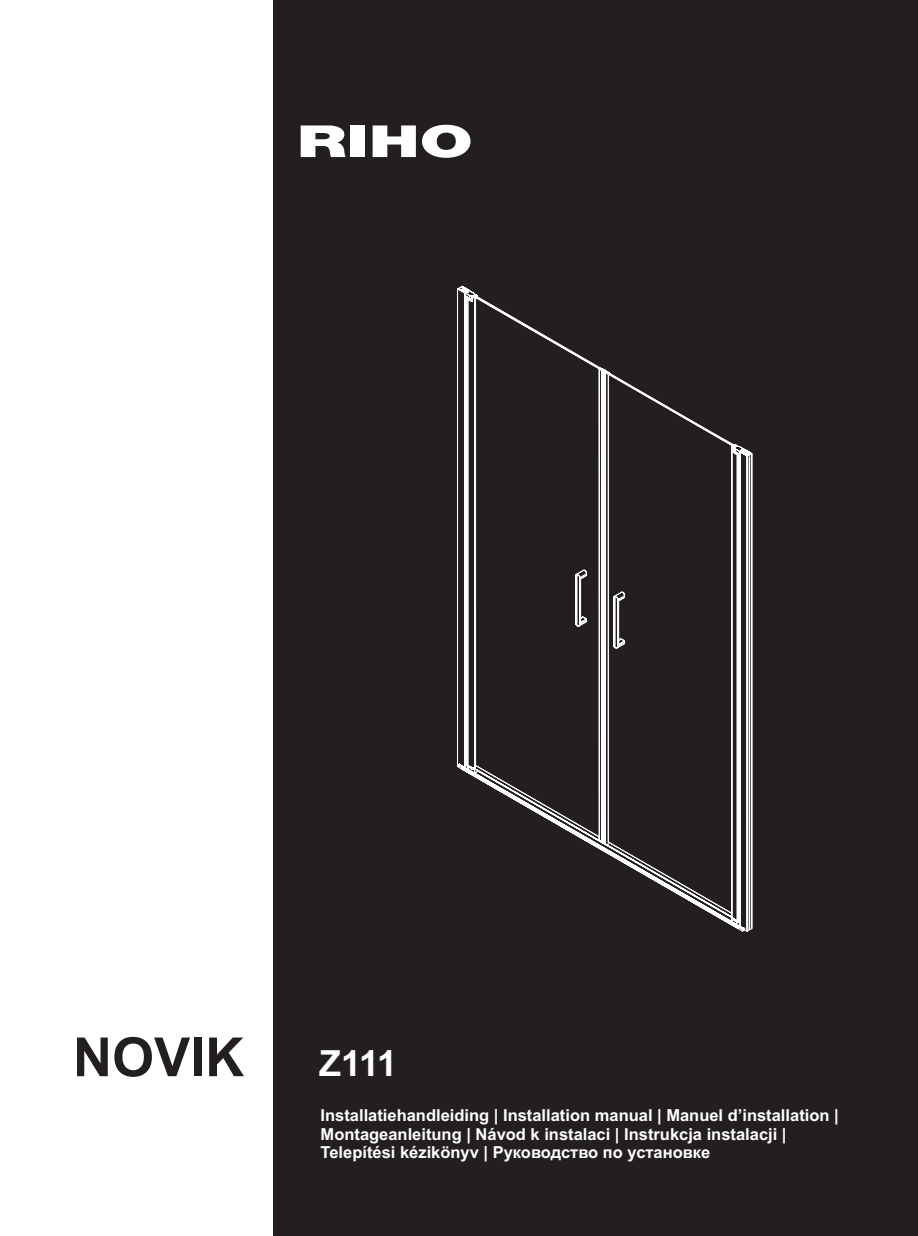
<style>
.page{position:relative;width:918px;height:1236px;background:#fff}
.page>*{position:absolute;margin:0;border:0;box-sizing:border-box;transform-origin:0 0}
.t1{font:700 54px "Arial";color:#231f20}
.t2{font:700 36px "Arial";color:#fff}
.t3{font:700 16.5px/18.5px "Arial";color:#fff}
</style>
<div class="page">
<div style="left:274px;top:0;width:644px;height:1236px;background:#231f20"></div>
<svg style="left:301px;top:125px;width:45px;height:32px"></svg>
<div style="left:350px;top:125px;width:15px;height:32px;background:#fff"></div>
<svg style="left:373px;top:125px;width:43px;height:32px"></svg>
<svg style="left:422px;top:125px;width:49px;height:33px"></svg>
<svg style="left:457px;top:285px;width:296px;height:647px"></svg>
<h1 class="t1" style="left:73px;top:1037px;width:173px">NOVIK</h1>
<h2 class="t2" style="left:319px;top:1050px;width:80px">Z111</h2>
<p class="t3" style="left:321px;top:1108px;width:520px">Installatiehandleiding | Installation manual | Manuel d’installation |<br>Montageanleitung | Návod k instalaci | Instrukcja instalacji |<br>Telepítési kézikönyv | Руководство по установке</p>
</div>
